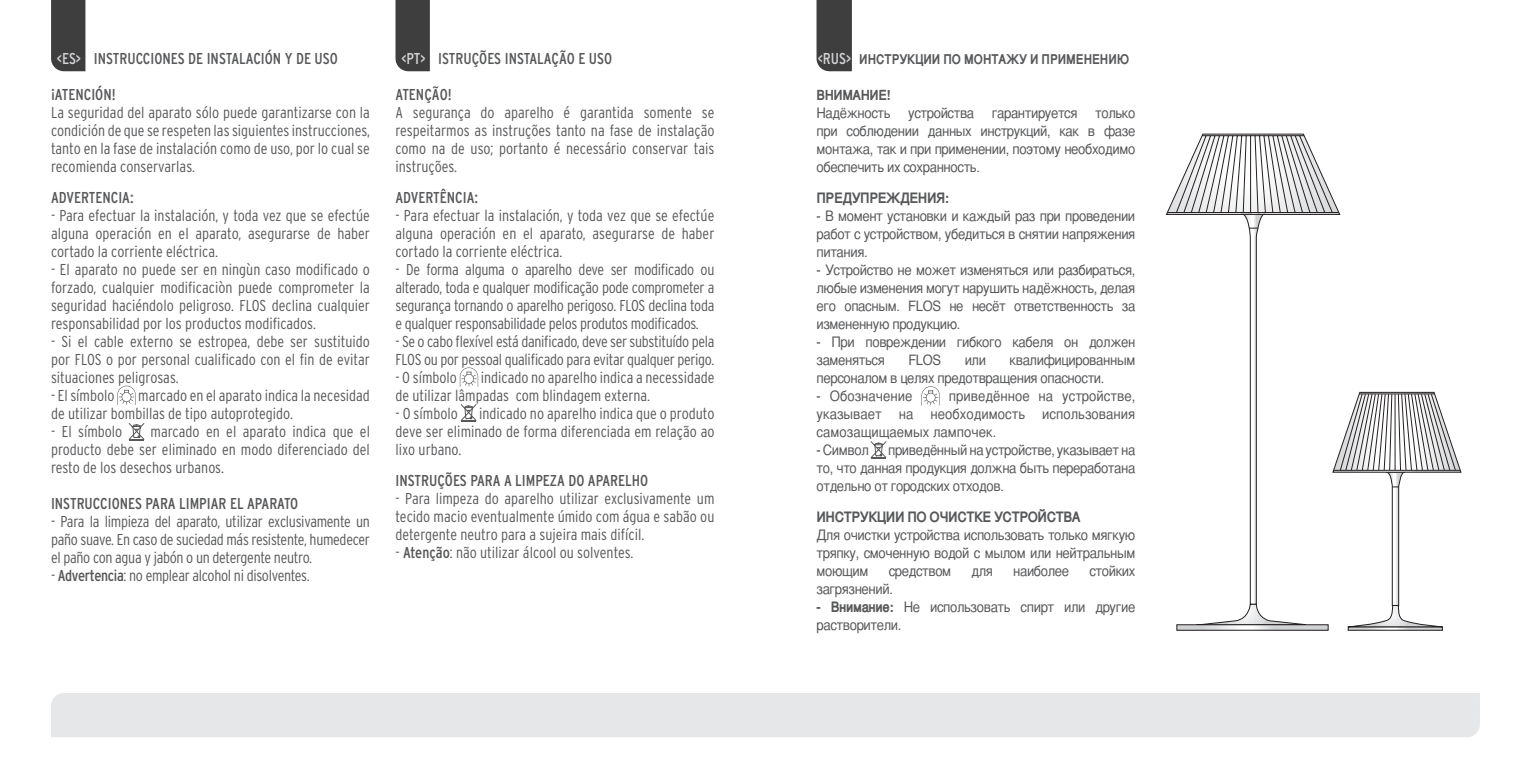
<style>
.page{position:relative;width:1531px;height:766px;background:#fff}
.page>*{position:absolute;margin:0;border:0;box-sizing:border-box;transform-origin:0 0}
.t1{font:300 condensed 15.75px/18px "Interstate";color:#57585a;text-align:justify}
.t2{font:condensed 15.75px "Interstate";color:#57585a}
.t3{font:300 condensed 15.75px/18px "Interstate";letter-spacing:-.02em;color:#57585a}
.t4{font:14.4px/18px "Helvetica";letter-spacing:-.03em;color:#57585a;text-align:justify;scale:.9 1}
.t5{font:700 14.4px "Helvetica";letter-spacing:-.03em;color:#57585a;scale:.9 1}
.t6{font:14.4px "Helvetica";color:#57585a;scale:.9 1}
.t7{font:700 13.95px "Helvetica";letter-spacing:-.03em;color:#57585a;scale:.9 1}
.t8{font:700 13.5px "Helvetica";color:#57585a;scale:.85 1}
.s1{color:#d1d2d4}
.s2{font-weight:400}
.s3{font-family:"Interstate";font-weight:400;font-stretch:condensed;font-size:15.75px;color:#d1d2d4}
.s4{font-weight:700}
</style>
<div class="page">
<div style="left:816px;top:0;width:36px;height:71px;background:#3e3e3f"></div>
<svg style="left:395px;top:0;width:35px;height:71px;background:#434344"></svg>
<div style="left:51px;top:0;width:34px;height:71px;background:#3e3e3f"></div>
<svg style="left:921px;top:386px;width:19px;height:19px"></svg>
<svg style="left:871px;top:441px;width:15px;height:18px"></svg>
<svg style="left:117px;top:385px;width:19px;height:20px"></svg>
<svg style="left:129px;top:423px;width:15px;height:18px"></svg>
<svg style="left:460px;top:367px;width:18px;height:19px"></svg>
<svg style="left:461px;top:404px;width:15px;height:18px"></svg>
<svg style="left:1165px;top:133px;width:297px;height:497px"></svg>
<div style="left:51px;top:693px;width:1429px;height:44px;background:#e6e7e9"></div>
<p class="t2" style="left:57px;top:49px;width:282px"><span class="s1">&lt;ES&gt;</span> INSTRUCCIONES DE INSTALACIÓN Y DE USO</p>
<p class="t2" style="left:51px;top:85px;width:66px">¡ATENCIÓN!</p>
<p class="t1" style="left:51px;top:103px;width:320px">La seguridad del aparato sólo puede garantizarse con la condición de que se respeten las siguientes instrucciones, tanto en la fase de instalación como de uso, por lo cual se recomienda conservarlas.</p>
<p class="t2" style="left:51px;top:188px;width:84px">ADVERTENCIA:</p>
<p class="t1" style="left:51px;top:206px;width:320px">- Para efectuar la instalación, y toda vez que se efectúe alguna operación en el aparato, asegurarse de haber cortado la corriente eléctrica.</p>
<p class="t1" style="left:51px;top:260px;width:320px">- El aparato no puede ser en ningùn caso modificado o forzado, cualquier modificaciòn puede comprometer la seguridad haciéndolo peligroso. FLOS declina cualquier responsabilidad por los productos modificados.</p>
<p class="t1" style="left:51px;top:332px;width:320px">- Si el cable externo se estropea, debe ser sustituido por FLOS o por personal cualificado con el fin de evitar situaciones peligrosas.</p>
<p class="t1" style="left:51px;top:386px;width:65px">- El símbolo</p>
<p class="t1" style="left:51px;top:386px;width:320px;text-indent:87px">marcado en el aparato indica la necesidad de utilizar bombillas de tipo autoprotegido.</p>
<p class="t1" style="left:51px;top:422px;width:73px">- El símbolo</p>
<p class="t1" style="left:51px;top:422px;width:320px;text-indent:100px">marcado en el aparato indica que el producto debe ser eliminado en modo diferenciado del resto de los desechos urbanos.</p>
<p class="t2" style="left:51px;top:494px;width:249px">INSTRUCCIONES PARA LIMPIAR EL APARATO</p>
<p class="t1" style="left:51px;top:512px;width:320px">- Para la limpieza del aparato, utilizar exclusivamente un paño suave. En caso de suciedad más resistente, humedecer el paño con agua y jabón o un detergente neutro.</p>
<p class="t3" style="left:51px;top:566px;width:260px">- <span class="s2">Advertencia</span>: no emplear alcohol ni disolventes.</p>
<p class="t2" style="left:401px;top:49px;width:212px"><span class="s1">&lt;PT&gt;</span> ISTRUÇÕES INSTALAÇÃO E USO</p>
<p class="t2" style="left:395px;top:85px;width:58px">ATENÇÃO!</p>
<p class="t1" style="left:395px;top:103px;width:320px">A segurança do aparelho é garantida somente se respeitarmos as instruções tanto na fase de instalação como na de uso; portanto é necessário conservar tais instruções.</p>
<p class="t2" style="left:395px;top:188px;width:84px">ADVERTÊNCIA:</p>
<p class="t1" style="left:395px;top:206px;width:320px">- Para efectuar la instalación, y toda vez que se efectúe alguna operación en el aparato, asegurarse de haber cortado la corriente eléctrica.</p>
<p class="t1" style="left:395px;top:260px;width:320px">- De forma alguma o aparelho deve ser modificado ou alterado, toda e qualquer modificação pode comprometer a segurança tornando o aparelho perigoso. FLOS declina toda e qualquer responsabilidade pelos produtos modificados.</p>
<p class="t3" style="left:395px;top:332px;width:320px">- Se o cabo flexível está danificado, deve ser substituído pela<br>FLOS ou por pessoal qualificado para evitar qualquer perigo.</p>
<p class="t1" style="left:395px;top:368px;width:63px">- O símbolo</p>
<p class="t1" style="left:395px;top:368px;width:320px;text-indent:85px">indicado no aparelho indica a necessidade de utilizar lâmpadas com blindagem externa.</p>
<p class="t1" style="left:395px;top:404px;width:64px">- O símbolo</p>
<p class="t1" style="left:395px;top:404px;width:320px;text-indent:84px">indicado no aparelho indica que o produto deve ser eliminado de forma diferenciada em relação ao lixo urbano.</p>
<p class="t2" style="left:395px;top:471px;width:254px">INSTRUÇÕES PARA A LIMPEZA DO APARELHO</p>
<p class="t1" style="left:395px;top:489px;width:320px">- Para limpeza do aparelho utilizar exclusivamente um tecido macio eventualmente úmido com água e sabão ou detergente neutro para a sujeira mais difícil.</p>
<p class="t1" style="left:395px;top:543px;width:239px">- <span class="s2">Atenção</span>: não utilizar álcool ou solventes.</p>
<p class="t8" style="left:818px;top:47px;width:368px"><span class="s3">&lt;RUS&gt;</span> ИНСТРУКЦИИ ПО МОНТАЖУ И ПРИМЕНЕНИЮ</p>
<p class="t7" style="left:816px;top:82px;width:84px">ВНИМАНИЕ!</p>
<p class="t4" style="left:816px;top:103px;width:356px">Надёжность устройства гарантируется только при соблюдении данных инструкций, как в фазе монтажа, так и при применении, поэтому необходимо обеспечить их сохранность.</p>
<p class="t5" style="left:816px;top:184px;width:149px">ПРЕДУПРЕЖДЕНИЯ:</p>
<p class="t4" style="left:816px;top:206px;width:356px">- В момент установки и каждый раз при проведении работ с устройством, убедиться в снятии напряжения питания.</p>
<p class="t4" style="left:816px;top:260px;width:356px">- Устройство не может изменяться или разбираться, любые изменения могут нарушить надёжность, делая его опасным. FLOS не несёт ответственность за измененную продукцию.</p>
<p class="t4" style="left:816px;top:332px;width:356px">- При повреждении гибкого кабеля он должен заменяться</p>
<p class="t4" style="left:908px;top:350px;width:38px">FLOS</p>
<p class="t4" style="left:964px;top:350px;width:25px">или</p>
<p class="t4" style="left:816px;top:350px;width:356px;text-indent:193px">квалифицированным персоналом в целях предотвращения опасности.</p>
<p class="t6" style="left:816px;top:383px;width:108px">- Обозначение</p>
<p class="t4" style="left:816px;top:386px;width:356px;text-indent:132px">приведённое на устройстве, указывает на необходимость использования самозащищаемых лампочек.</p>
<p class="t4" style="left:816px;top:440px;width:60px">- Символ</p>
<p class="t4" style="left:816px;top:440px;width:356px;text-indent:72px">приведённый на устройстве, указывает на то, что данная продукция должна быть переработана отдельно от городских отходов.</p>
<p class="t5" style="left:816px;top:503px;width:295px">ИНСТРУКЦИИ ПО ОЧИСТКЕ УСТРОЙСТВА</p>
<p class="t4" style="left:816px;top:525px;width:356px">Для очистки устройства использовать только мягкую тряпку, смоченную водой с мылом или нейтральным моющим</p>
<p class="t4" style="left:888px;top:561px;width:71px">средством</p>
<p class="t4" style="left:971px;top:561px;width:25px">для</p>
<p class="t4" style="left:1013px;top:561px;width:64px">наиболее</p>
<p class="t4" style="left:1089px;top:561px;width:53px">стойких</p>
<p class="t4" style="left:816px;top:579px;width:86px">загрязнений.</p>
<p class="t4" style="left:816px;top:597px;width:356px"><span class="s4">- Внимание:</span> Не использовать спирт или другие растворители.</p>
</div>
